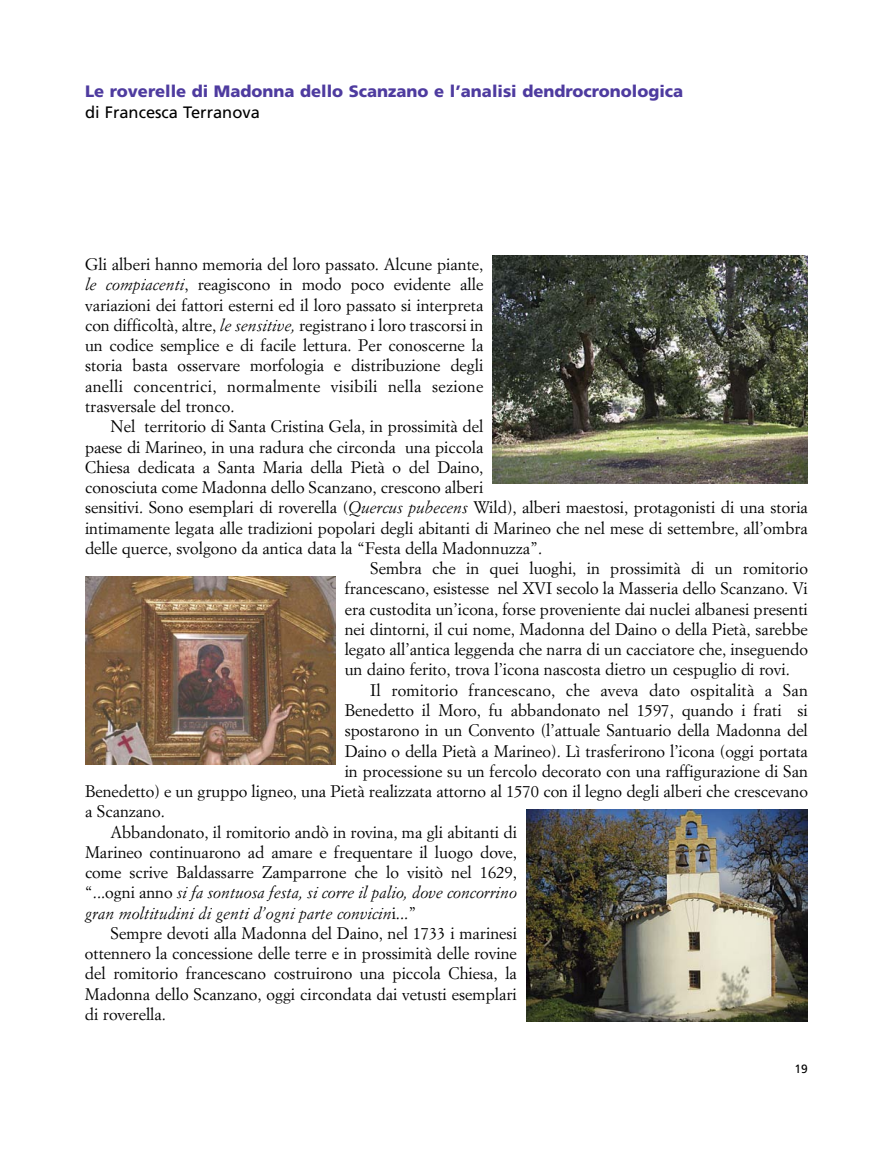
<style>
.page{position:relative;width:893px;height:1149px;background:#fff}
.page>*{position:absolute;margin:0;border:0;box-sizing:border-box;transform-origin:0 0}
.t1{font:16.5px/20.2px "Simoncini Garamond";color:#000;text-align:justify}
.t2{font:italic 16.5px "Simoncini Garamond";color:#000}
.t3{font:900 16.5px "Frutiger";color:#4e3b9f}
.t4{font:16.5px "Frutiger";color:#000}
.t5{font:12px "Frutiger";color:#000}
.s1{font-style:italic}
.s2{font-style:normal}
</style>
<div class="page">
<img style="left:492px;top:255px;width:316px;height:228px">
<img style="left:85px;top:576px;width:251px;height:187px">
<img style="left:526px;top:809px;width:282px;height:211px">
<p class="t3" style="left:85px;top:85px;width:600px">Le roverelle di Madonna dello Scanzano e l’analisi dendrocronologica</p>
<p class="t4" style="left:85px;top:105px;width:176px">di Francesca Terranova</p>
<p class="t1" style="left:85px;top:255px;width:400px">Gli alberi hanno memoria del loro passato. Alcune piante, <span class="s1">le compiacenti</span>, reagiscono in modo poco evidente alle variazioni dei fattori esterni ed il loro passato si interpreta con difficoltà, altre, <span class="s1">le sensitive,</span> registrano i loro trascorsi in un codice semplice e di facile lettura. Per conoscerne la storia basta osservare morfologia e distribuzione degli anelli concentrici, normalmente visibili nella sezione trasversale del tronco.</p>
<p class="t1" style="left:111px;top:417px;width:374px">Nel territorio di Santa Cristina Gela, in prossimità del</p>
<p class="t1" style="left:85px;top:438px;width:400px">paese di Marineo, in una radura che circonda una piccola</p>
<p class="t1" style="left:85px;top:458px;width:400px">Chiesa dedicata a Santa Maria della Pietà o del Daino,</p>
<p class="t1" style="left:85px;top:478px;width:400px">conosciuta come Madonna dello Scanzano, crescono alberi</p>
<p class="t1" style="left:85px;top:498px;width:724px">sensitivi. Sono esemplari di roverella (<span class="s1">Quercus pubecens</span> Wild), alberi maestosi, protagonisti di una storia</p>
<p class="t1" style="left:85px;top:519px;width:724px">intimamente legata alle tradizioni popolari degli abitanti di Marineo che nel mese di settembre, all’ombra</p>
<p class="t1" style="left:85px;top:539px;width:459px">delle querce, svolgono da antica data la “Festa della Madonnuzza”.</p>
<p class="t1" style="left:370px;top:559px;width:439px">Sembra che in quei luoghi, in prossimità di un romitorio</p>
<p class="t1" style="left:345px;top:579px;width:465px">francescano, esistesse nel XVI secolo la Masseria dello Scanzano. Vi</p>
<p class="t1" style="left:345px;top:600px;width:465px">era custodita un’icona, forse proveniente dai nuclei albanesi presenti</p>
<p class="t1" style="left:345px;top:620px;width:465px">nei dintorni, il cui nome, Madonna del Daino o della Pietà, sarebbe</p>
<p class="t1" style="left:345px;top:640px;width:465px">legato all’antica leggenda che narra di un cacciatore che, inseguendo</p>
<p class="t1" style="left:345px;top:660px;width:447px">un daino ferito, trova l’icona nascosta dietro un cespuglio di rovi.</p>
<p class="t1" style="left:370px;top:681px;width:439px">Il romitorio francescano, che aveva dato ospitalità a San</p>
<p class="t1" style="left:345px;top:701px;width:465px">Benedetto il Moro, fu abbandonato nel 1597, quando i frati si</p>
<p class="t1" style="left:345px;top:721px;width:465px">spostarono in un Convento (l’attuale Santuario della Madonna del</p>
<p class="t1" style="left:345px;top:741px;width:465px">Daino o della Pietà a Marineo). Lì trasferirono l’icona (oggi portata</p>
<p class="t1" style="left:345px;top:762px;width:465px">in processione su un fercolo decorato con una raffigurazione di San</p>
<p class="t1" style="left:85px;top:782px;width:724px">Benedetto) e un gruppo ligneo, una Pietà realizzata attorno al 1570 con il legno degli alberi che crescevano</p>
<p class="t1" style="left:85px;top:802px;width:81px">a Scanzano.</p>
<p class="t1" style="left:111px;top:822px;width:408px">Abbandonato, il romitorio andò in rovina, ma gli abitanti di</p>
<p class="t1" style="left:85px;top:843px;width:433px">Marineo continuarono ad amare e frequentare il luogo dove,</p>
<p class="t1" style="left:85px;top:863px;width:433px">come scrive Baldassarre Zamparrone che lo visitò nel 1629,</p>
<p class="t2" style="left:85px;top:885px;width:433px"><span class="s2">“...ogni anno</span> si fa sontuosa festa, si corre il palio, dove concorrino</p>
<p class="t2" style="left:85px;top:905px;width:333px">gran moltitudini di genti d’ogni parte convicin<span class="s2">i...”</span></p>
<p class="t1" style="left:110px;top:924px;width:408px">Sempre devoti alla Madonna del Daino, nel 1733 i marinesi</p>
<p class="t1" style="left:85px;top:944px;width:433px">ottennero la concessione delle terre e in prossimità delle rovine</p>
<p class="t1" style="left:85px;top:964px;width:433px">del romitorio francescano costruirono una piccola Chiesa, la</p>
<p class="t1" style="left:85px;top:984px;width:433px">Madonna dello Scanzano, oggi circondata dai vetusti esemplari</p>
<p class="t1" style="left:85px;top:1005px;width:83px">di roverella.</p>
<p class="t5" style="left:795px;top:1063px;width:15px">19</p>
</div>
